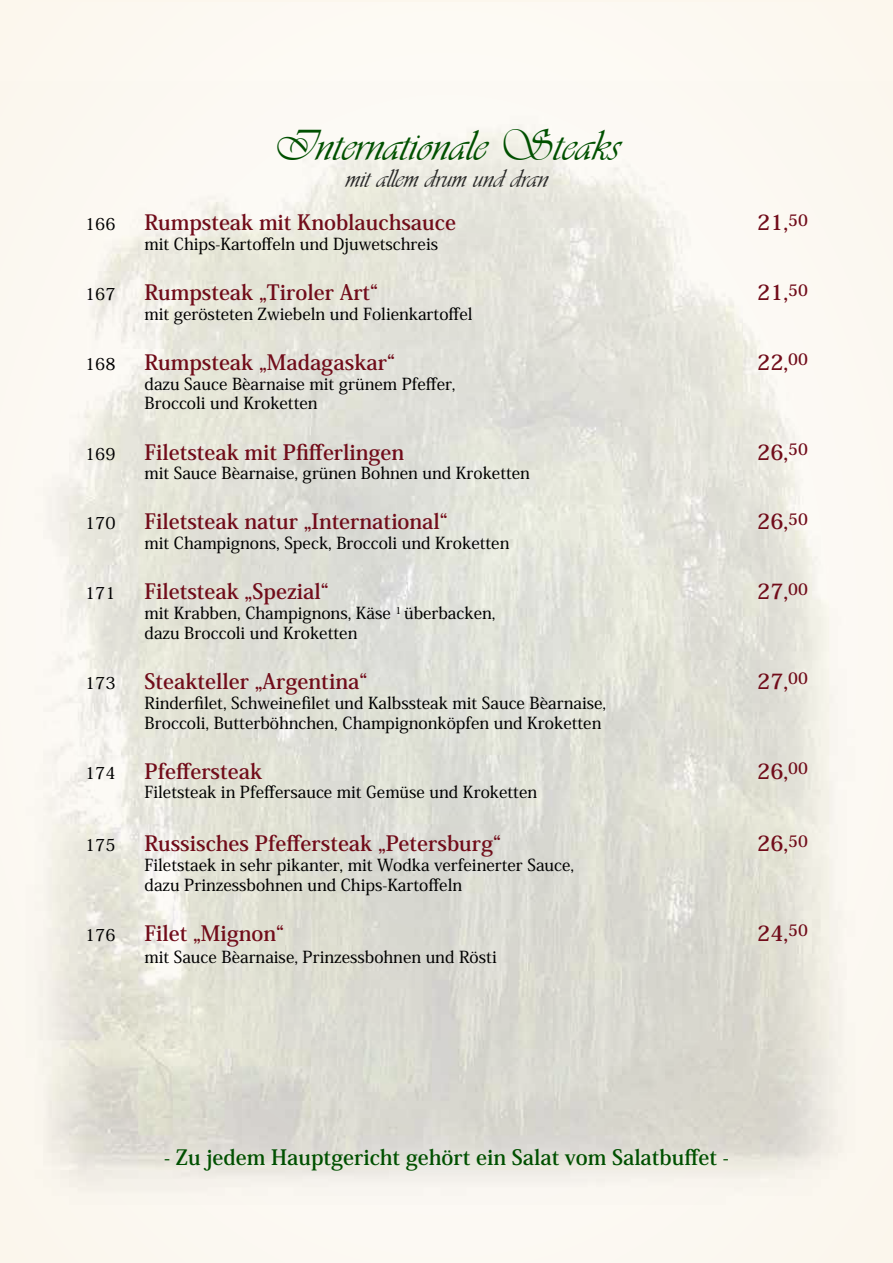
<style>
.page{position:relative;width:893px;height:1263px;background:#fff}
.page>*{position:absolute;margin:0;border:0;box-sizing:border-box;transform-origin:0 0}
.t1{font:45px "Vivaldi D";color:#005000}
.t2{font:27px "Vivaldi D";color:#282827}
.t3{font:700 21px "Koz Min Pro";color:#710c1a}
.t4{font:700 21px "Koz Min Pro";color:#005000}
.t5{font:500 16.5px/19.8px "Koz Min Pro";color:#000}
</style>
<div class="page">
<div style="left:0;top:2px;width:893px;height:1261px;background:#fcf8f2"></div>
<img style="left:48px;top:136px;width:788px;height:1050px">
<h1 class="t1" style="left:273px;top:119px;width:347px">Internationale Steaks</h1>
<h2 class="t2" style="left:345px;top:163px;width:204px">mit allem drum und dran</h2>
<p class="t5" style="left:85px;top:214px;width:32px">166</p>
<p class="t3" style="left:145px;top:207px;width:313px">Rumpsteak mit Knoblauchsauce</p>
<p class="t3" style="left:757px;top:207px;width:52px">21,<sup>50</sup></p>
<p class="t5" style="left:145px;top:233px;width:295px">mit Chips-Kartoffeln und Djuwetschreis</p>
<p class="t5" style="left:85px;top:283px;width:32px">167</p>
<p class="t3" style="left:145px;top:277px;width:235px">Rumpsteak „Tiroler Art“</p>
<p class="t3" style="left:757px;top:277px;width:52px">21,<sup>50</sup></p>
<p class="t5" style="left:145px;top:303px;width:329px">mit gerösteten Zwiebeln und Folienkartoffel</p>
<p class="t5" style="left:85px;top:353px;width:32px">168</p>
<p class="t3" style="left:145px;top:347px;width:252px">Rumpsteak „Madagaskar“</p>
<p class="t3" style="left:757px;top:347px;width:52px">22,<sup>00</sup></p>
<p class="t5" style="left:145px;top:373px;width:312px">dazu Sauce Bèarnaise mit grünem Pfeffer,<br>Broccoli und Kroketten</p>
<p class="t5" style="left:85px;top:443px;width:32px">169</p>
<p class="t3" style="left:145px;top:436px;width:261px">Filetsteak mit Pfifferlingen</p>
<p class="t3" style="left:757px;top:436px;width:52px">26,<sup>50</sup></p>
<p class="t5" style="left:145px;top:463px;width:387px">mit Sauce Bèarnaise, grünen Bohnen und Kroketten</p>
<p class="t5" style="left:85px;top:513px;width:32px">170</p>
<p class="t3" style="left:145px;top:506px;width:305px">Filetsteak natur „International“</p>
<p class="t3" style="left:757px;top:506px;width:52px">26,<sup>50</sup></p>
<p class="t5" style="left:145px;top:533px;width:366px">mit Champignons, Speck, Broccoli und Kroketten</p>
<p class="t5" style="left:85px;top:583px;width:32px">171</p>
<p class="t3" style="left:145px;top:576px;width:186px">Filetsteak „Spezial“</p>
<p class="t3" style="left:757px;top:576px;width:52px">27,<sup>00</sup></p>
<p class="t5" style="left:145px;top:602px;width:352px">mit Krabben, Champignons, Käse <sup>1</sup> überbacken, dazu Broccoli und Kroketten</p>
<p class="t5" style="left:85px;top:672px;width:32px">173</p>
<p class="t3" style="left:145px;top:666px;width:224px">Steakteller „Argentina“</p>
<p class="t3" style="left:757px;top:666px;width:52px">27,<sup>00</sup></p>
<p class="t5" style="left:145px;top:692px;width:463px">Rinderfilet, Schweinefilet und Kalbssteak mit Sauce Bèarnaise,<br>Broccoli, Butterböhnchen, Champignonköpfen und Kroketten</p>
<p class="t5" style="left:85px;top:762px;width:32px">174</p>
<p class="t3" style="left:145px;top:755px;width:119px">Pfeffersteak</p>
<p class="t3" style="left:757px;top:755px;width:52px">26,<sup>00</sup></p>
<p class="t5" style="left:145px;top:782px;width:394px">Filetsteak in Pfeffersauce mit Gemüse und Kroketten</p>
<p class="t5" style="left:85px;top:834px;width:32px">175</p>
<p class="t3" style="left:145px;top:828px;width:358px">Russisches Pfeffersteak „Petersburg“</p>
<p class="t3" style="left:757px;top:828px;width:52px">26,<sup>50</sup></p>
<p class="t5" style="left:145px;top:854px;width:431px">Filetstaek in sehr pikanter, mit Wodka verfeinerter Sauce, dazu Prinzessbohnen und Chips-Kartoffeln</p>
<p class="t5" style="left:85px;top:924px;width:32px">176</p>
<p class="t3" style="left:145px;top:918px;width:141px">Filet „Mignon“</p>
<p class="t3" style="left:757px;top:918px;width:52px">24,<sup>50</sup></p>
<p class="t5" style="left:145px;top:947px;width:354px">mit Sauce Bèarnaise, Prinzessbohnen und Rösti</p>
<p class="t4" style="left:164px;top:1142px;width:566px">- Zu jedem Hauptgericht gehört ein Salat vom Salatbuffet -</p>
</div>
